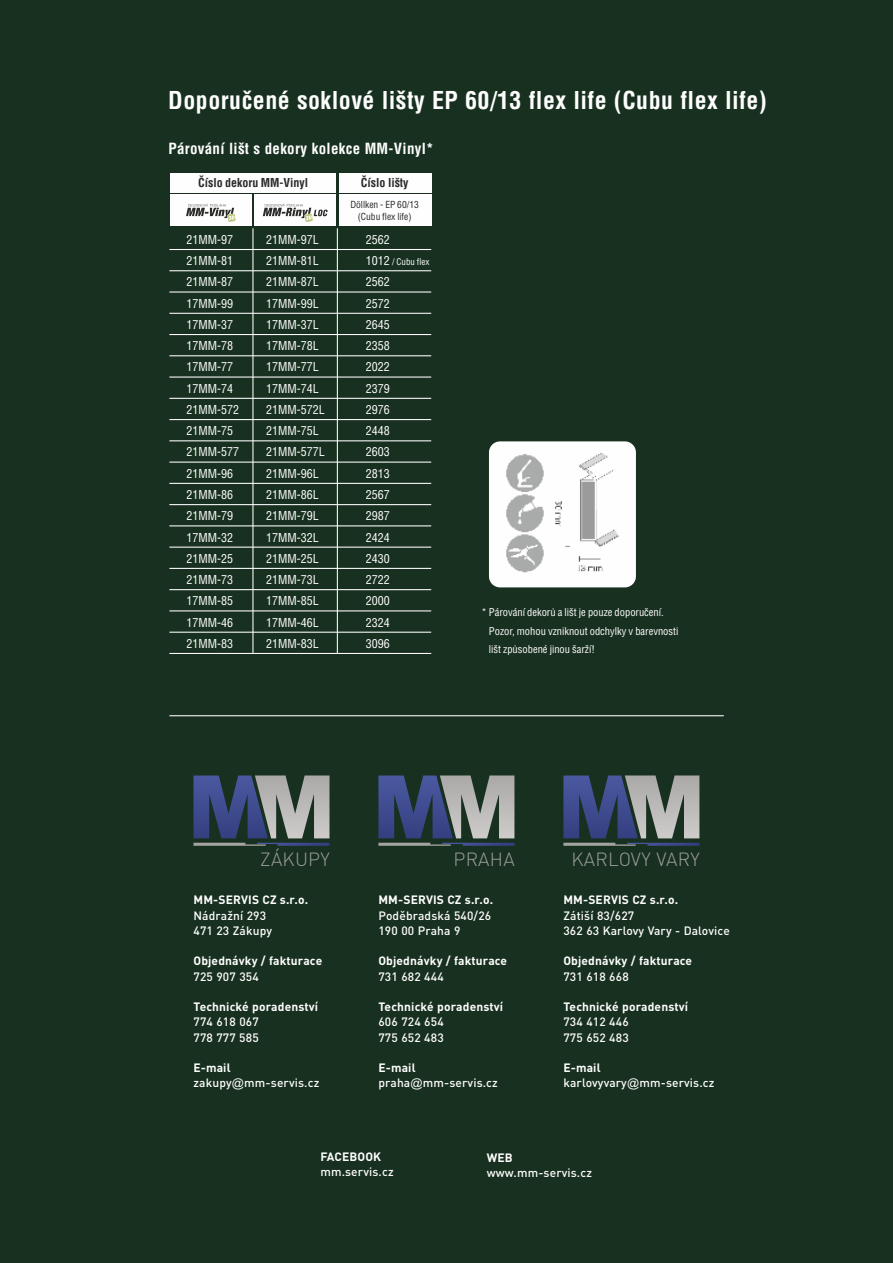
<style>
.page{position:relative;width:893px;height:1263px;background:#18301f}
.page>*{position:absolute;margin:0;border:0;box-sizing:border-box;transform-origin:0 0}
.t1{font:700 24px "Switzerland Condensed";letter-spacing:.02em;color:#fefefe}
.t2{font:300 18.9px "DINCE";letter-spacing:.015em;color:#9d9e9e}
.t3{font:700 15px "Switzerland Condensed";letter-spacing:.02em;color:#fefefe}
.t4{font:12px "Switzerland Condensed";color:#fefefe}
.t5{font:500 12px/15.1px "DINCE";letter-spacing:.01em;color:#fefefe}
.t6{font:700 12px/15.1px "DIN Pro";letter-spacing:.01em;color:#fefefe}
.t7{font:700 12px "Switzerland Condensed";color:#2b2a29}
.t8{font:10.5px/18.6px "Switzerland Condensed";color:#fefefe}
.t9{font:9.45px/11.1px "Switzerland Condensed";color:#2b2a29;text-align:center}
.t10{font:9px "Switzerland Condensed";color:#fefefe}
.s1{font-size:12px}
.s2{font-family:"DIN Pro";font-weight:700}
.s3{font-family:"DINCE";font-weight:500}
.s4{font-family:"Arial";font-weight:400}
</style>
<div class="page">
<svg style="left:193px;top:775px;width:137px;height:71px"></svg>
<svg style="left:378px;top:775px;width:136px;height:71px"></svg>
<svg style="left:563px;top:775px;width:136px;height:71px"></svg>
<hr style="left:169px;top:715px;width:555px;height:1px;background:#fefefe">
<hr style="left:337px;top:228px;width:1px;height:426px;background:#fefefe">
<hr style="left:252px;top:228px;width:1px;height:426px;background:#fefefe">
<hr style="left:169px;top:376px;width:262px;height:2px;background:#fefefe">
<hr style="left:169px;top:398px;width:262px;height:1px;background:#fefefe">
<hr style="left:169px;top:547px;width:262px;height:1px;background:#fefefe">
<hr style="left:169px;top:419px;width:262px;height:1px;background:#fefefe">
<hr style="left:169px;top:568px;width:262px;height:1px;background:#fefefe">
<hr style="left:169px;top:440px;width:262px;height:1px;background:#fefefe">
<hr style="left:169px;top:589px;width:262px;height:1px;background:#fefefe">
<hr style="left:169px;top:462px;width:262px;height:1px;background:#fefefe">
<hr style="left:169px;top:610px;width:262px;height:1px;background:#fefefe">
<hr style="left:169px;top:483px;width:262px;height:1px;background:#fefefe">
<hr style="left:169px;top:632px;width:262px;height:1px;background:#fefefe">
<hr style="left:169px;top:504px;width:262px;height:1px;background:#fefefe">
<hr style="left:169px;top:653px;width:262px;height:1px;background:#fefefe">
<hr style="left:169px;top:525px;width:262px;height:1px;background:#fefefe">
<hr style="left:169px;top:355px;width:262px;height:1px;background:#fefefe">
<hr style="left:169px;top:334px;width:262px;height:1px;background:#fefefe">
<hr style="left:169px;top:313px;width:262px;height:1px;background:#fefefe">
<hr style="left:169px;top:291px;width:262px;height:2px;background:#fefefe">
<hr style="left:169px;top:270px;width:262px;height:1px;background:#fefefe">
<hr style="left:169px;top:249px;width:262px;height:1px;background:#fefefe">
<div style="left:170px;top:173px;width:166px;height:19px;background:#fefefe"></div>
<div style="left:339px;top:173px;width:92px;height:19px;background:#fefefe"></div>
<div style="left:254px;top:195px;width:82px;height:31px;background:#fefefe"></div>
<div style="left:170px;top:195px;width:81px;height:31px;background:#fefefe"></div>
<div style="left:339px;top:195px;width:92px;height:31px;background:#fefefe"></div>
<div style="left:489px;top:441px;width:147px;height:146px;background:#fefefe;border-radius:11px"></div>
<img style="left:506px;top:453px;width:113px;height:120px">
<svg style="left:186px;top:203px;width:50px;height:19px"></svg>
<svg style="left:263px;top:203px;width:65px;height:19px"></svg>
<p class="t1" style="left:168px;top:89px;width:600px">Doporučené soklové lišty EP 60/13 flex life (Cubu flex life)</p>
<p class="t3" style="left:168px;top:142px;width:267px">Párování lišt s dekory kolekce MM-Vinyl*</p>
<p class="t7" style="left:198px;top:177px;width:112px">Číslo dekoru MM-Vinyl</p>
<p class="t7" style="left:361px;top:177px;width:49px">Číslo lišty</p>
<p class="t9" style="left:350px;top:200px;width:70px">Döllken - EP 60/13 (Cubu flex life)</p>
<p class="t4" style="left:187px;top:234px;width:48px">21MM-97</p>
<p class="t4" style="left:266px;top:234px;width:54px">21MM-97L</p>
<p class="t4" style="left:366px;top:234px;width:25px">2562</p>
<p class="t4" style="left:187px;top:256px;width:48px">21MM-81</p>
<p class="t4" style="left:266px;top:256px;width:54px">21MM-81L</p>
<p class="t10" style="left:366px;top:258px;width:65px"><span class="s1">1012</span> / Cubu flex</p>
<p class="t4" style="left:187px;top:277px;width:48px">21MM-87</p>
<p class="t4" style="left:266px;top:277px;width:54px">21MM-87L</p>
<p class="t4" style="left:366px;top:277px;width:25px">2562</p>
<p class="t4" style="left:187px;top:298px;width:48px">17MM-99</p>
<p class="t4" style="left:266px;top:298px;width:54px">17MM-99L</p>
<p class="t4" style="left:366px;top:298px;width:25px">2572</p>
<p class="t4" style="left:187px;top:319px;width:48px">17MM-37</p>
<p class="t4" style="left:266px;top:319px;width:54px">17MM-37L</p>
<p class="t4" style="left:366px;top:319px;width:25px">2645</p>
<p class="t4" style="left:187px;top:341px;width:48px">17MM-78</p>
<p class="t4" style="left:266px;top:341px;width:54px">17MM-78L</p>
<p class="t4" style="left:366px;top:341px;width:25px">2358</p>
<p class="t4" style="left:187px;top:362px;width:48px">17MM-77</p>
<p class="t4" style="left:266px;top:362px;width:54px">17MM-77L</p>
<p class="t4" style="left:366px;top:362px;width:25px">2022</p>
<p class="t4" style="left:187px;top:383px;width:48px">17MM-74</p>
<p class="t4" style="left:266px;top:383px;width:54px">17MM-74L</p>
<p class="t4" style="left:366px;top:383px;width:25px">2379</p>
<p class="t4" style="left:187px;top:404px;width:54px">21MM-572</p>
<p class="t4" style="left:266px;top:404px;width:60px">21MM-572L</p>
<p class="t4" style="left:366px;top:404px;width:25px">2976</p>
<p class="t4" style="left:187px;top:426px;width:48px">21MM-75</p>
<p class="t4" style="left:266px;top:426px;width:54px">21MM-75L</p>
<p class="t4" style="left:366px;top:426px;width:25px">2448</p>
<p class="t4" style="left:187px;top:447px;width:54px">21MM-577</p>
<p class="t4" style="left:266px;top:447px;width:60px">21MM-577L</p>
<p class="t4" style="left:366px;top:447px;width:25px">2603</p>
<p class="t4" style="left:187px;top:468px;width:48px">21MM-96</p>
<p class="t4" style="left:266px;top:468px;width:54px">21MM-96L</p>
<p class="t4" style="left:366px;top:468px;width:25px">2813</p>
<p class="t4" style="left:187px;top:490px;width:48px">21MM-86</p>
<p class="t4" style="left:266px;top:490px;width:54px">21MM-86L</p>
<p class="t4" style="left:366px;top:490px;width:25px">2567</p>
<p class="t4" style="left:187px;top:511px;width:48px">21MM-79</p>
<p class="t4" style="left:266px;top:511px;width:54px">21MM-79L</p>
<p class="t4" style="left:366px;top:511px;width:25px">2987</p>
<p class="t4" style="left:187px;top:532px;width:48px">17MM-32</p>
<p class="t4" style="left:266px;top:532px;width:54px">17MM-32L</p>
<p class="t4" style="left:366px;top:532px;width:25px">2424</p>
<p class="t4" style="left:187px;top:553px;width:48px">21MM-25</p>
<p class="t4" style="left:266px;top:553px;width:54px">21MM-25L</p>
<p class="t4" style="left:366px;top:553px;width:25px">2430</p>
<p class="t4" style="left:187px;top:575px;width:48px">21MM-73</p>
<p class="t4" style="left:266px;top:575px;width:54px">21MM-73L</p>
<p class="t4" style="left:366px;top:575px;width:25px">2722</p>
<p class="t4" style="left:187px;top:596px;width:48px">17MM-85</p>
<p class="t4" style="left:266px;top:596px;width:54px">17MM-85L</p>
<p class="t4" style="left:366px;top:596px;width:25px">2000</p>
<p class="t4" style="left:187px;top:617px;width:48px">17MM-46</p>
<p class="t4" style="left:266px;top:617px;width:54px">17MM-46L</p>
<p class="t4" style="left:366px;top:617px;width:25px">2324</p>
<p class="t4" style="left:187px;top:638px;width:48px">21MM-83</p>
<p class="t4" style="left:266px;top:638px;width:54px">21MM-83L</p>
<p class="t4" style="left:366px;top:638px;width:25px">3096</p>
<p class="t8" style="left:489px;top:604px;width:191px;text-indent:-7px">* Párování dekorů a lišt je pouze doporučení.<br>Pozor, mohou vzniknout odchylky v barevnosti lišt způsobené jinou šarží!</p>
<p class="t2" style="left:260px;top:852px;width:71px">ZÁKUPY</p>
<p class="t2" style="left:453px;top:852px;width:63px">PRAHA</p>
<p class="t2" style="left:571px;top:852px;width:130px">KARLOVY VARY</p>
<p class="t5" style="left:193px;top:894px;width:116px"><span class="s2">MM-SERVIS CZ s.r.o.<br></span>Nádražní 293<br>471 23 Zákupy</p>
<p class="t6" style="left:193px;top:955px;width:130px">Objednávky / fakturace<br><span class="s3">725 907 354</span></p>
<p class="t6" style="left:193px;top:1000px;width:126px">Technické poradenství<br><span class="s3">774 618 067<br>778 777 585</span></p>
<p class="t5" style="left:193px;top:1061px;width:127px"><span class="s2">E-mail </span>zakupy<span class="s4">@</span>mm-servis.cz</p>
<p class="t5" style="left:378px;top:894px;width:116px"><span class="s2">MM-SERVIS CZ s.r.o.<br></span>Podìbradská 540/26<br>190 00 Praha 9</p>
<p class="t6" style="left:378px;top:955px;width:130px">Objednávky / fakturace<br><span class="s3">731 682 444</span></p>
<p class="t6" style="left:378px;top:1000px;width:126px">Technické poradenství<br><span class="s3">606 724 654<br>775 652 483</span></p>
<p class="t5" style="left:378px;top:1061px;width:121px"><span class="s2">E-mail </span>praha<span class="s4">@</span>mm-servis.cz</p>
<p class="t5" style="left:563px;top:894px;width:168px"><span class="s2">MM-SERVIS CZ s.r.o.<br></span>Zátiší 83/627<br>362 63 Karlovy Vary - Dalovice</p>
<p class="t6" style="left:563px;top:955px;width:130px">Objednávky / fakturace<br><span class="s3">731 618 668</span></p>
<p class="t6" style="left:563px;top:1000px;width:126px">Technické poradenství<br><span class="s3">734 412 446<br>775 652 483</span></p>
<p class="t5" style="left:563px;top:1061px;width:153px"><span class="s2">E-mail </span>karlovyvary<span class="s4">@</span>mm-servis.cz</p>
<p class="t5" style="left:320px;top:1150px;width:75px"><span class="s2">FACEBOOK </span>mm.servis.cz</p>
<p class="t5" style="left:487px;top:1151px;width:107px"><span class="s2">WEB </span>www.mm-servis.cz</p>
</div>
